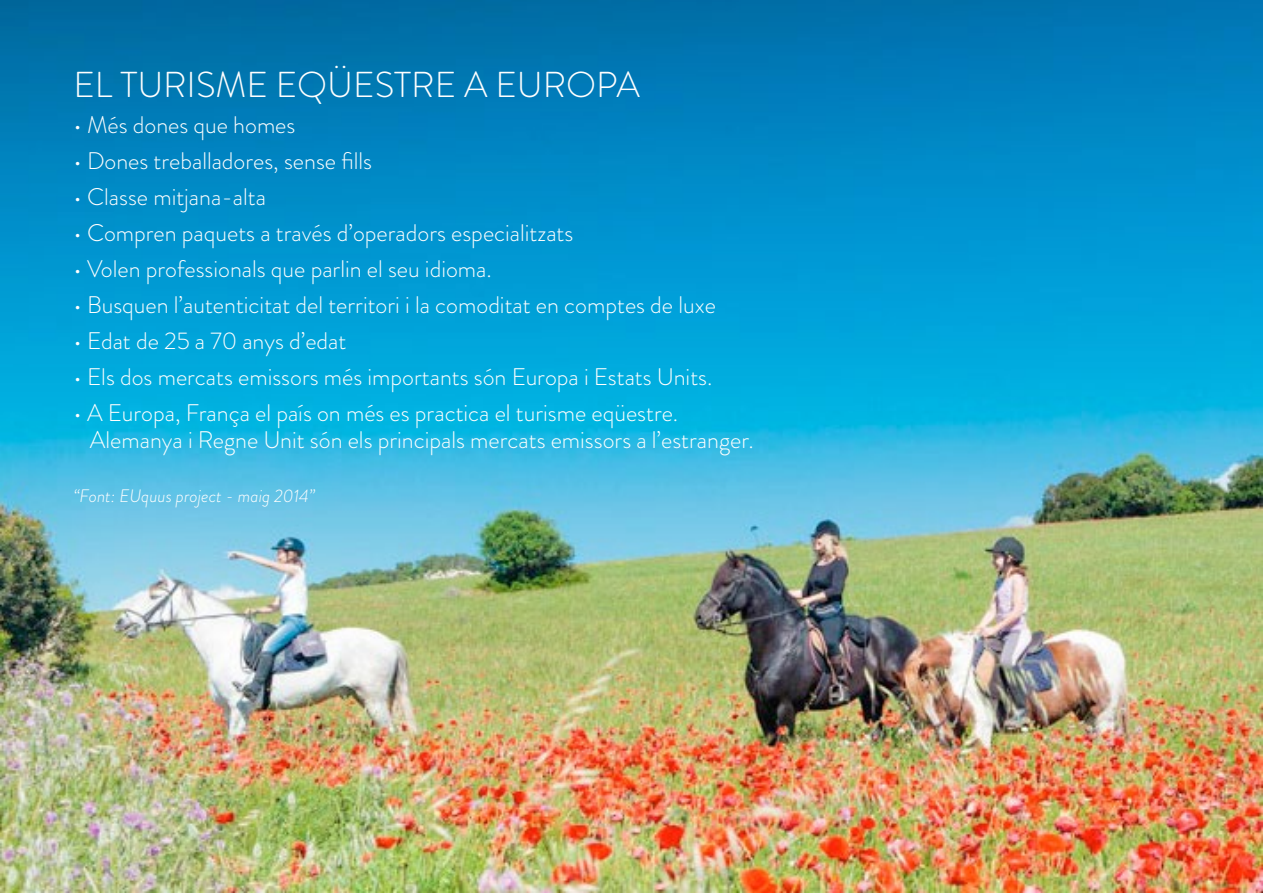
<style>
.page{position:relative;width:1263px;height:893px;background:#fff}
.page>*{position:absolute;margin:0;border:0;box-sizing:border-box;transform-origin:0 0}
.t1{font:300 36px "Brandon Grotesque";color:#fff}
.t2{font:300 24px/27px "Brandon Grotesque";color:#fff}
.t3{font:italic 300 18px "Brandon Grotesque";color:#fff}
</style>
<div class="page">
<img style="left:0;top:0;width:1263px;height:893px">
<h1 class="t1" style="left:73px;top:60px;width:568px">EL TURISME EQÜESTRE A EUROPA</h1>
<p class="t2" style="left:73px;top:112px;width:224px">• Més dones que homes</p>
<p class="t2" style="left:73px;top:148px;width:300px">• Dones treballadores, sense fills</p>
<p class="t2" style="left:73px;top:184px;width:194px">• Classe mitjana-alta</p>
<p class="t2" style="left:73px;top:220px;width:501px">• Compren paquets a través d’operadors especialitzats</p>
<p class="t2" style="left:73px;top:256px;width:420px">• Volen professionals que parlin el seu idioma.</p>
<p class="t2" style="left:73px;top:292px;width:644px">• Busquen l’autenticitat del territori i la comoditat en comptes de luxe</p>
<p class="t2" style="left:73px;top:328px;width:275px">• Edat de 25 a 70 anys d’edat</p>
<p class="t2" style="left:73px;top:364px;width:640px">• Els dos mercats emissors més importants són Europa i Estats Units.</p>
<p class="t2" style="left:73px;top:400px;width:682px">• A Europa, França el país on més es practica el turisme eqüestre.<br>Alemanya i Regne Unit són els principals mercats emissors a l’estranger.</p>
<p class="t3" style="left:73px;top:484px;width:243px">“Font: EUquus project - maig 2014”</p>
</div>
